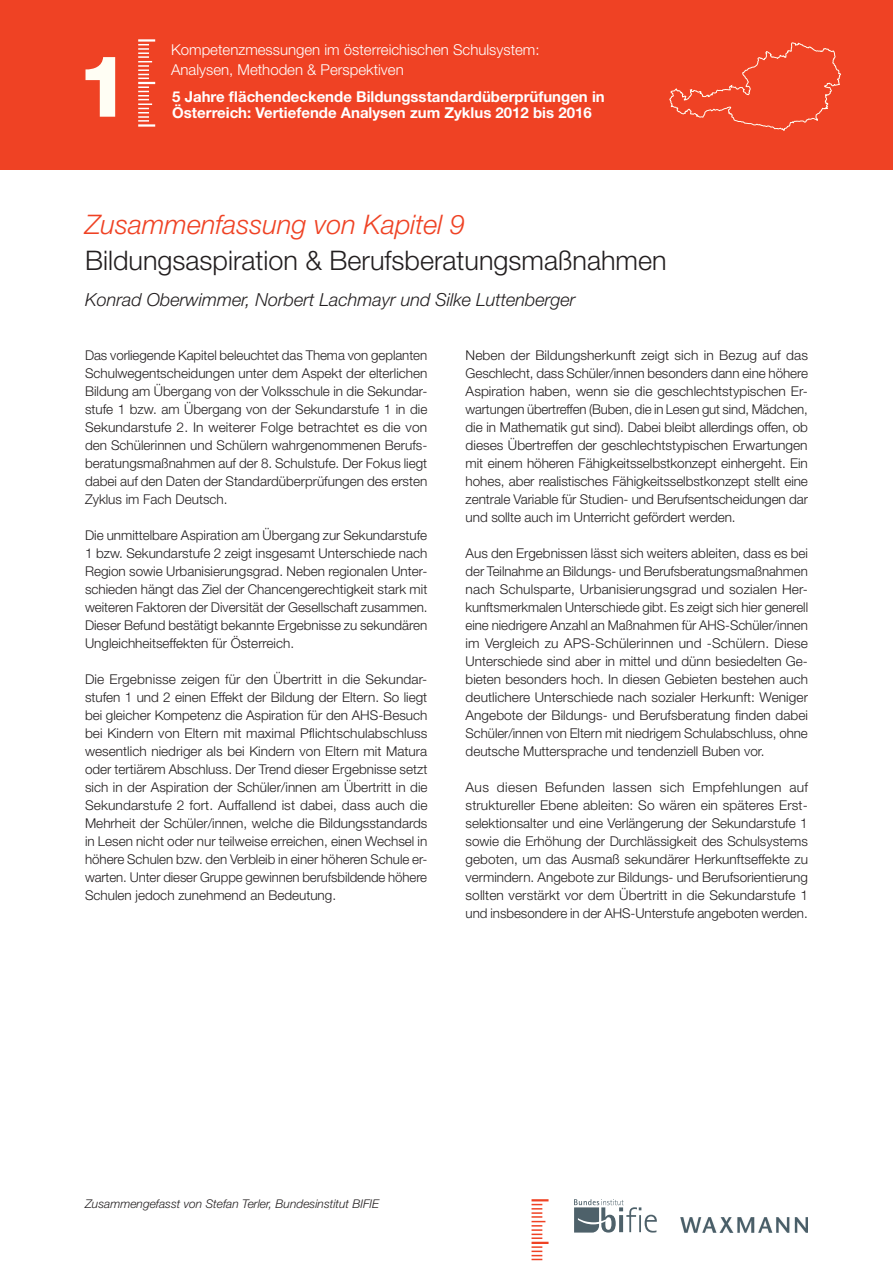
<style>
.page{position:relative;width:893px;height:1263px;background:#fff}
.page>*{position:absolute;margin:0;border:0;box-sizing:border-box;transform-origin:0 0}
.t1{font:800 85.5px "Helvetica Neue LT Pro";color:#fffef4}
.t2{font:300 27px "Helvetica Neue LT Pro";color:#231f20}
.t3{font:italic 300 27px "Helvetica Neue LT Pro";color:#ef4224}
.t4{font:italic 300 18px "Helvetica Neue LT Pro";color:#231f20}
.t5{font:700 15px/16.5px "Helvetica Neue LT Pro";color:#fff}
.t6{font:300 15px/19.5px "Helvetica Neue LT Pro";color:#fff}
.t7{font:300 13.5px/18px "Helvetica Neue LT Pro";color:#231f20;text-align:justify}
.t8{font:italic 300 12px "Helvetica Neue LT Pro";color:#231f20}
</style>
<div class="page">
<div style="left:0;top:0;width:893px;height:170px;background:#ef4224"></div>
<hr style="left:138px;top:39px;width:17px;height:3px;background:#fff">
<hr style="left:138px;top:124px;width:17px;height:3px;background:#fff">
<svg style="left:138px;top:44px;width:17px;height:78px"></svg>
<svg style="left:669px;top:42px;width:172px;height:89px"></svg>
<svg style="left:531px;top:1199px;width:18px;height:62px"></svg>
<svg style="left:574px;top:1199px;width:83px;height:33px"></svg>
<img style="left:680px;top:1218px;width:128px;height:14px">
<h1 class="t1" style="left:77px;top:35px;width:55px">1</h1>
<p class="t6" style="left:171px;top:40px;width:370px">Kompetenzmessungen im österreichischen Schulsystem:<br>Analysen, Methoden &amp; Perspektiven</p>
<p class="t5" style="left:172px;top:88px;width:434px">5 Jahre flächendeckende Bildungsstandardüberprüfungen in<br>Österreich: Vertiefende Analysen zum Zyklus 2012 bis 2016</p>
<h2 class="t3" style="left:85px;top:208px;width:382px">Zusammenfassung von Kapitel 9</h2>
<h2 class="t2" style="left:85px;top:244px;width:583px">Bildungsaspiration &amp; Berufsberatungsmaßnahmen</h2>
<h3 class="t4" style="left:85px;top:289px;width:492px">Konrad Oberwimmer, Norbert Lachmayr und Silke Luttenberger</h3>
<p class="t7" style="left:85px;top:346px;width:344px">Das vorliegende Kapitel beleuchtet das Thema von geplanten Schulwegentscheidungen unter dem Aspekt der elterlichen Bildung am Übergang von der Volksschule in die Sekundar&shy;stufe 1 bzw. am Übergang von der Sekundarstufe 1 in die Sekundarstufe 2. In weiterer Folge betrachtet es die von den Schülerinnen und Schülern wahrgenommenen Berufs&shy;beratungsmaßnahmen auf der 8. Schulstufe. Der Fokus liegt dabei auf den Daten der Standardüberprüfungen des ersten Zyklus im Fach Deutsch.</p>
<p class="t7" style="left:85px;top:526px;width:344px">Die unmittelbare Aspiration am Übergang zur Sekundarstufe 1 bzw. Sekundarstufe 2 zeigt insgesamt Unterschiede nach Region sowie Urbanisierungsgrad. Neben regionalen Unter&shy;schieden hängt das Ziel der Chancengerechtigkeit stark mit weiteren Faktoren der Diversität der Gesellschaft zusammen.<br>Dieser Befund bestätigt bekannte Ergebnisse zu sekundären Ungleichheitseffekten für Österreich.</p>
<p class="t7" style="left:85px;top:670px;width:344px">Die Ergebnisse zeigen für den Übertritt in die Sekundar&shy;stufen 1 und 2 einen Effekt der Bildung der Eltern. So liegt bei gleicher Kompetenz die Aspiration für den AHS-Besuch bei Kindern von Eltern mit maximal Pflichtschulabschluss wesentlich niedriger als bei Kindern von Eltern mit Matura oder tertiärem Abschluss. Der Trend dieser Ergebnisse setzt sich in der Aspiration der Schüler/innen am Übertritt in die Sekundarstufe 2 fort. Auffallend ist dabei, dass auch die Mehrheit der Schüler/innen, welche die Bildungsstandards in Lesen nicht oder nur teilweise erreichen, einen Wechsel in höhere Schulen bzw. den Verbleib in einer höheren Schule er&shy;warten. Unter dieser Gruppe gewinnen berufsbildende höhere Schulen jedoch zunehmend an Bedeutung.</p>
<p class="t7" style="left:466px;top:346px;width:344px">Neben der Bildungsherkunft zeigt sich in Bezug auf das Geschlecht, dass Schüler/innen besonders dann eine höhere Aspiration haben, wenn sie die geschlechtstypischen Er&shy;wartungen übertreffen (Buben, die in Lesen gut sind, Mädchen, die in Mathematik gut sind). Dabei bleibt allerdings offen, ob dieses Übertreffen der geschlechtstypischen Erwartungen mit einem höheren Fähigkeitsselbstkonzept einhergeht. Ein hohes, aber realistisches Fähigkeitsselbstkonzept stellt eine zentrale Variable für Studien- und Berufsentscheidungen dar und sollte auch im Unterricht gefördert werden.</p>
<p class="t7" style="left:466px;top:544px;width:344px">Aus den Ergebnissen lässt sich weiters ableiten, dass es bei der Teilnahme an Bildungs- und Berufsberatungsmaßnahmen nach Schulsparte, Urbanisierungsgrad und sozialen Her&shy;kunftsmerkmalen Unterschiede gibt. Es zeigt sich hier generell eine niedrigere Anzahl an Maßnahmen für AHS-Schüler/innen im Vergleich zu APS-Schülerinnen und -Schülern. Diese Unterschiede sind aber in mittel und dünn besiedelten Ge&shy;bieten besonders hoch. In diesen Gebieten bestehen auch deutlichere Unterschiede nach sozialer Herkunft: Weniger Angebote der Bildungs- und Berufsberatung finden dabei Schüler/innen von Eltern mit niedrigem Schulabschluss, ohne deutsche Muttersprache und tendenziell Buben vor.</p>
<p class="t7" style="left:466px;top:778px;width:344px">Aus diesen Befunden lassen sich Empfehlungen auf struktureller Ebene ableiten: So wären ein späteres Erst&shy;selektionsalter und eine Verlängerung der Sekundarstufe 1 sowie die Erhöhung der Durchlässigkeit des Schulsystems geboten, um das Ausmaß sekundärer Herkunftseffekte zu vermindern. Angebote zur Bildungs- und Berufsorientierung sollten verstärkt vor dem Übertritt in die Sekundarstufe 1 und insbesondere in der AHS-Unterstufe angeboten werden.</p>
<p class="t8" style="left:85px;top:1196px;width:296px">Zusammengefasst von Stefan Terler, Bundesinstitut BIFIE</p>
</div>
